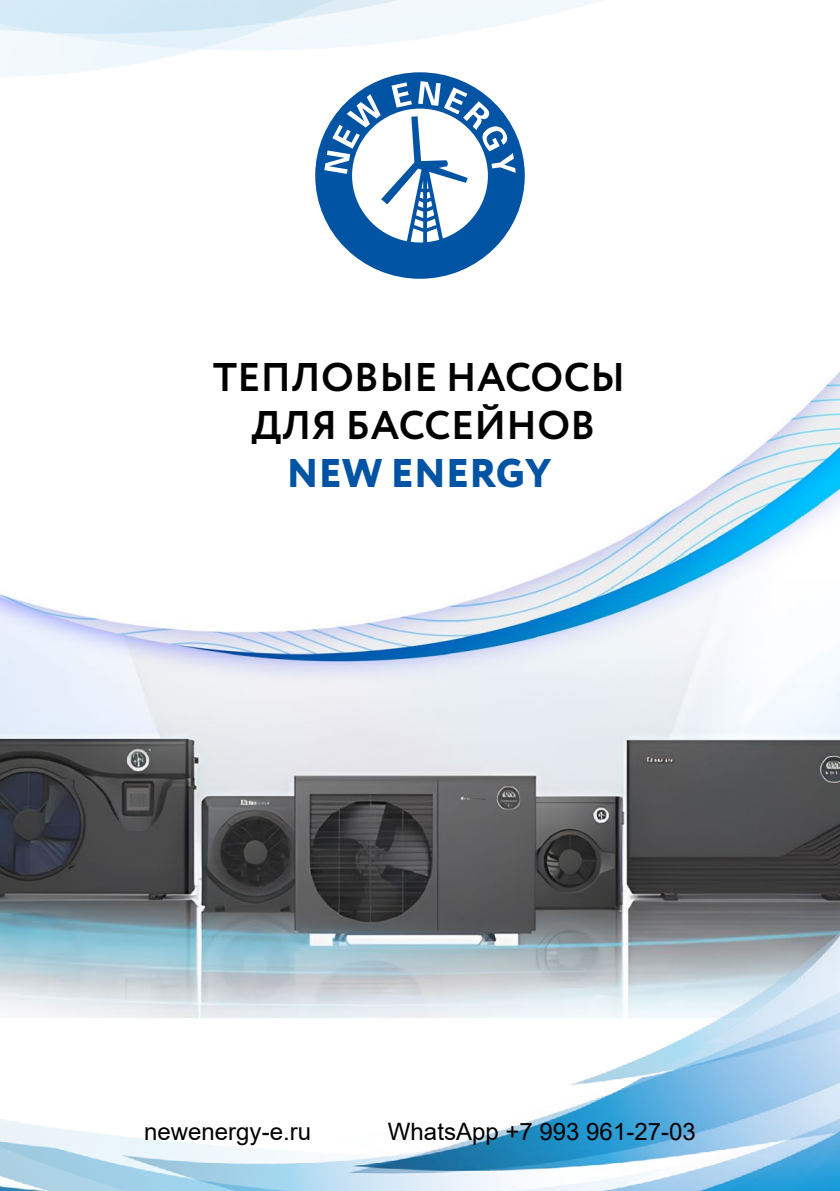
<style>
.page{position:relative;width:840px;height:1191px;background:#fff}
.page>*{position:absolute;margin:0;border:0;box-sizing:border-box;transform-origin:0 0}
.t1{font:700 40px/48px "Circe";letter-spacing:.01em;color:#000;text-align:center}
.t2{font:800 40px "Circe";letter-spacing:.01em;color:#0054a3}
.t3{font:24px "Arial";color:#000}
</style>
<div class="page">
<img style="left:0;top:372px;width:839px;height:339px">
<svg style="left:316px;top:187px;width:208px;height:92px"></svg>
<img style="left:0;top:0;width:601px;height:187px">
<img style="left:0;top:711px;width:839px;height:480px">
<h1 class="t1" style="left:213px;top:355px;width:413px">ТЕПЛОВЫЕ НАСОСЫ<br>ДЛЯ БАССЕЙНОВ</h1>
<h1 class="t2" style="left:286px;top:446px;width:266px">NEW ENERGY</h1>
<p class="t3" style="left:144px;top:1115px;width:168px">newenergy-e.ru</p>
<p class="t3" style="left:388px;top:1115px;width:309px">WhatsApp +7 993 961-27-03</p>
</div>
